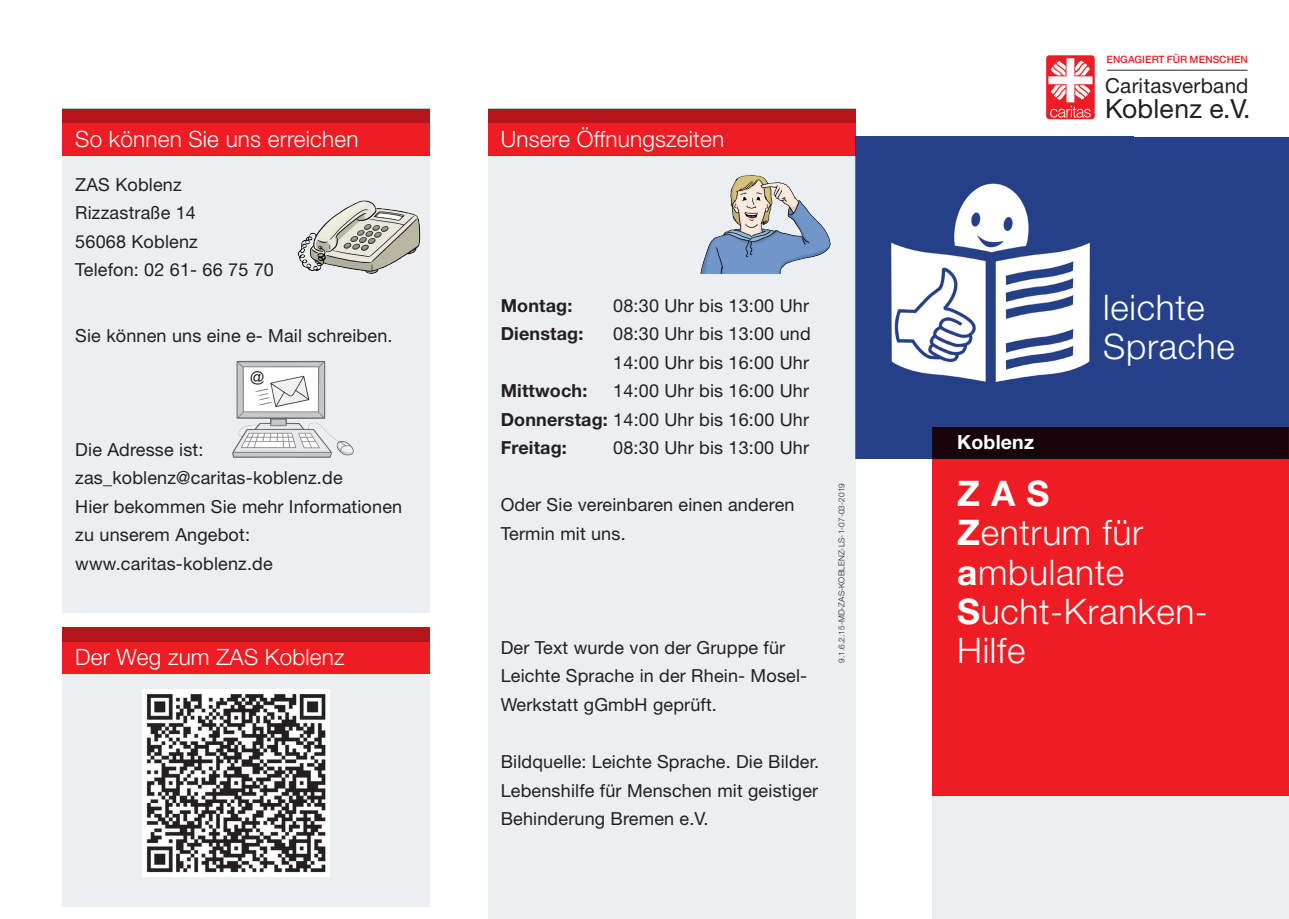
<style>
.page{position:relative;width:1289px;height:919px;background:#fff}
.page>*{position:absolute;margin:0;border:0;box-sizing:border-box;transform-origin:0 0}
.t1{font:300 35.25px/39px "Helvetica Neue";letter-spacing:.02em;color:#fff}
.t2{font:700 35.25px "Helvetica Neue";color:#fff}
.t3{font:26.4px "Helvetica Neue";letter-spacing:.01em;color:#231f20}
.t4{font:300 22.5px "Helvetica Neue";letter-spacing:.01em;color:#fff}
.t5{font:20.7px "Helvetica Neue";color:#231f20}
.t6{font:700 19.5px "Helvetica Neue";letter-spacing:.01em;color:#fff}
.t7{font:18px/28.5px "Helvetica Neue";letter-spacing:.01em;color:#231f20}
.t8{font:700 18px "Helvetica Neue";letter-spacing:.01em;color:#231f20}
.t9{font:500 10.05px "Helvetica Neue";letter-spacing:.01em;color:#ee1d23}
.t10{font:300 8.25px "Helvetica Neue";letter-spacing:.01em;color:#231f20}
.s1{font-weight:700}
</style>
<div class="page">
<div style="left:932px;top:795px;width:356px;height:123px;background:#eceff1"></div>
<div style="left:855px;top:136px;width:433px;height:322px;background:#264189"></div>
<img style="left:855px;top:136px;width:235px;height:287px">
<div style="left:932px;top:427px;width:356px;height:368px;background:#ee1d23"></div>
<div style="left:1046px;top:55px;width:48px;height:64px;background:#ee1d23;border-radius:3px"></div>
<svg style="left:1048px;top:58px;width:44px;height:59px"></svg>
<hr style="left:1107px;top:70px;width:140px;height:1px;background:#231f20">
<div style="left:932px;top:427px;width:355px;height:31px;background:#19040c"></div>
<div style="left:63px;top:155px;width:366px;height:458px;background:#eceff1"></div>
<div style="left:63px;top:108px;width:366px;height:14px;background:#c0bebf"></div>
<svg style="left:63px;top:109px;width:366px;height:46px;background:#dc1a20"></svg>
<img style="left:297px;top:200px;width:124px;height:74px">
<img style="left:232px;top:360px;width:122px;height:98px">
<div style="left:63px;top:674px;width:366px;height:232px;background:#eceff1"></div>
<svg style="left:63px;top:627px;width:366px;height:47px;background:#db1a20"></svg>
<img style="left:142px;top:689px;width:187px;height:187px">
<div style="left:488px;top:155px;width:367px;height:763px;background:#eceff1"></div>
<div style="left:488px;top:108px;width:367px;height:14px;background:#c0bebf"></div>
<svg style="left:488px;top:109px;width:367px;height:46px;background:#dc1a20"></svg>
<img style="left:700px;top:175px;width:131px;height:98px">
<p class="t4" style="left:75px;top:125px;width:285px">So können Sie uns erreichen</p>
<p class="t7" style="left:75px;top:170px;width:108px">ZAS Koblenz</p>
<p class="t7" style="left:75px;top:198px;width:122px">Rizzastraße 14</p>
<p class="t7" style="left:75px;top:227px;width:124px">56068 Koblenz</p>
<p class="t7" style="left:75px;top:255px;width:200px">Telefon: 02 61- 66 75 70</p>
<p class="t7" style="left:75px;top:321px;width:319px">Sie können uns eine e- Mail schreiben.</p>
<p class="t7" style="left:75px;top:435px;width:130px">Die Adresse ist:</p>
<p class="t7" style="left:75px;top:463px;width:269px">zas_koblenz@caritas-koblenz.de</p>
<p class="t7" style="left:75px;top:492px;width:328px">Hier bekommen Sie mehr Informationen zu unserem Angebot:</p>
<p class="t7" style="left:75px;top:549px;width:199px">www.caritas-koblenz.de</p>
<p class="t4" style="left:75px;top:643px;width:271px">Der Weg zum ZAS Koblenz</p>
<p class="t4" style="left:500px;top:125px;width:225px">Unsere Öffnungszeiten</p>
<p class="t8" style="left:500px;top:294px;width:73px">Montag:</p>
<p class="t7" style="left:613px;top:291px;width:197px">08:30 Uhr bis 13:00 Uhr</p>
<p class="t8" style="left:500px;top:322px;width:84px">Dienstag:</p>
<p class="t7" style="left:613px;top:319px;width:199px">08:30 Uhr bis 13:00 und</p>
<p class="t7" style="left:613px;top:348px;width:197px">14:00 Uhr bis 16:00 Uhr</p>
<p class="t8" style="left:500px;top:379px;width:88px">Mittwoch:</p>
<p class="t7" style="left:613px;top:376px;width:197px">14:00 Uhr bis 16:00 Uhr</p>
<p class="t7" style="left:500px;top:405px;width:310px"><span class="s1">Donnerstag:</span> 14:00 Uhr bis 16:00 Uhr</p>
<p class="t8" style="left:500px;top:436px;width:68px">Freitag:</p>
<p class="t7" style="left:613px;top:433px;width:197px">08:30 Uhr bis 13:00 Uhr</p>
<p class="t7" style="left:500px;top:490px;width:295px">Oder Sie vereinbaren einen anderen</p>
<p class="t7" style="left:500px;top:519px;width:126px">Termin mit uns.</p>
<p class="t7" style="left:500px;top:633px;width:308px">Der Text wurde von der Gruppe für<br>Leichte Sprache in der Rhein- Mosel-<br>Werkstatt gGmbH geprüft.</p>
<p class="t7" style="left:500px;top:747px;width:320px;text-align:justify">Bildquelle: Leichte Sprache. Die Bilder.<br>Lebenshilfe für Menschen mit geistiger Behinderung Bremen e.V.</p>
<p class="t10" style="left:836px;top:663px;width:181px;rotate:-90deg">9.1.6.2.15-MD-ZAS-KOBLENZ-LS-1-07-03-2019</p>
<p class="t9" style="left:1106px;top:54px;width:143px">ENGAGIERT FÜR MENSCHEN</p>
<p class="t5" style="left:1105px;top:73px;width:145px">Caritasverband</p>
<p class="t3" style="left:1105px;top:93px;width:147px">Koblenz e.V.</p>
<p class="t6" style="left:957px;top:430px;width:78px">Koblenz</p>
<p class="t1" style="left:1103px;top:287px;width:103px">leichte</p>
<p class="t1" style="left:1103px;top:326px;width:133px">Sprache</p>
<p class="t2" style="left:957px;top:472px;width:94px">Z A S</p>
<p class="t1" style="left:957px;top:512px;width:187px"><span class="s1">Z</span>entrum für</p>
<p class="t1" style="left:957px;top:551px;width:168px"><span class="s1">a</span>mbulante</p>
<p class="t1" style="left:957px;top:590px;width:252px"><span class="s1">S</span>ucht-Kranken-<br>Hilfe</p>
</div>
